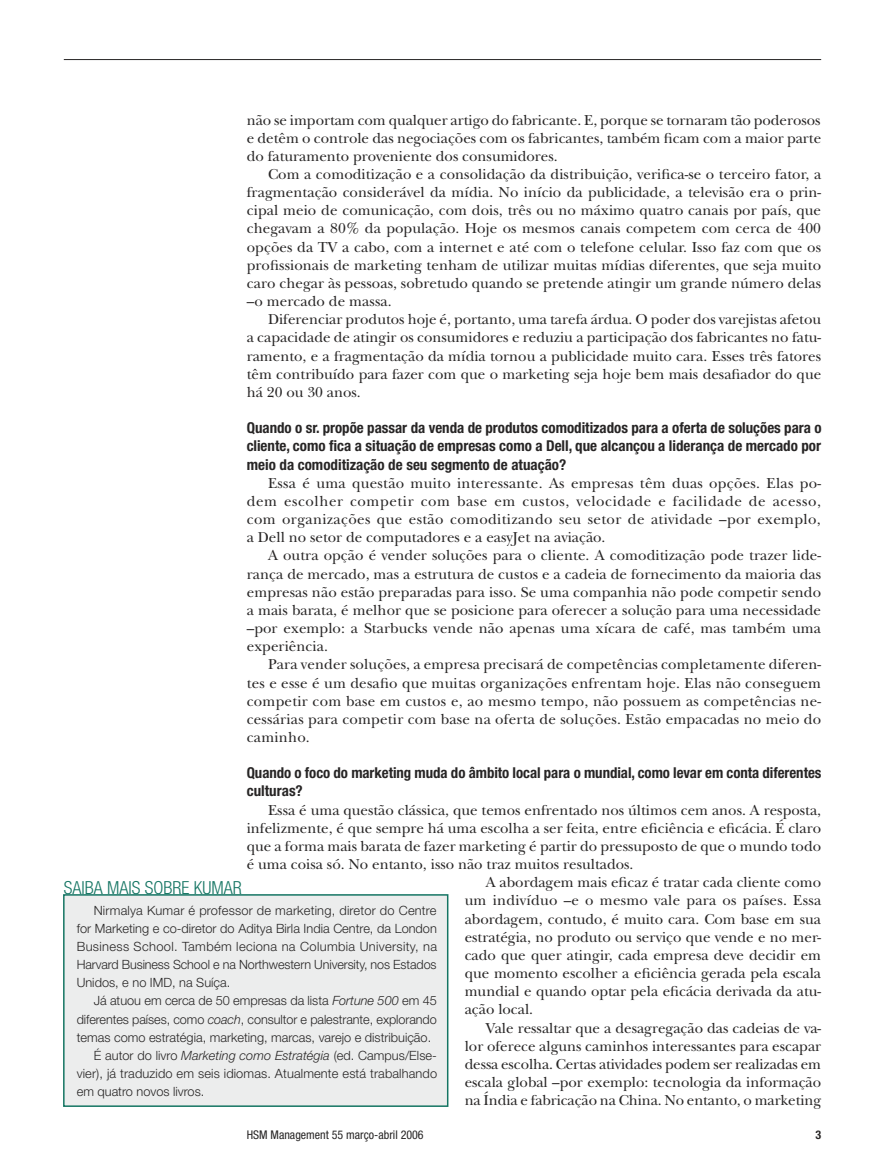
<style>
.page{position:relative;width:885px;height:1170px;background:#fff}
.page>*{position:absolute;margin:0;border:0;box-sizing:border-box;transform-origin:0 0}
.t1{font:300 condensed 18px "Helvetica Neue LT Std";color:#157563}
.t2{font:15px/18.1px "New Baskerville Std";color:#272525;text-align:justify}
.t3{font:700 condensed 15px/18.1px "Helvetica Neue LT Std";letter-spacing:-.005em;color:#272525;text-align:justify}
.t4{font:300 12.75px/18.1px "Helvetica Neue LT Std";color:#272525;text-align:justify}
.t5{font:condensed 12px "Helvetica Neue LT Std";color:#272525}
.t6{font:700 condensed 12px "Helvetica Neue LT Std";color:#272525}
.s1{font-style:italic}
</style>
<div class="page">
<hr style="left:64px;top:59px;width:757px;height:1px;background:#272525">
<div style="left:64px;top:894px;width:383px;height:212px;background:#eceded"></div>
<div style="left:63px;top:894px;width:385px;height:212px;border:2px solid #157563"></div>
<p class="t2" style="left:247px;top:111px;width:576px">não se importam com qualquer artigo do fabricante. E, porque se tornaram tão poderosos e detêm o controle das negociações com os fabricantes, também ficam com a maior parte do faturamento proveniente dos consumidores.</p>
<p class="t2" style="left:247px;top:165px;width:576px;text-indent:21px">Com a comoditização e a consolidação da distribuição, verifica-se o terceiro fator, a fragmentação considerável da mídia. No início da publicidade, a televisão era o prin&shy;cipal meio de comunicação, com dois, três ou no máximo quatro canais por país, que chegavam a 80% da população. Hoje os mesmos canais competem com cerca de 400 opções da TV a cabo, com a internet e até com o telefone celular. Isso faz com que os profissionais de marketing tenham de utilizar muitas mídias diferentes, que seja muito caro chegar às pessoas, sobretudo quando se pretende atingir um grande número delas –o mercado de massa.</p>
<p class="t2" style="left:247px;top:310px;width:576px;text-indent:21px">Diferenciar produtos hoje é, portanto, uma tarefa árdua. O poder dos varejistas afetou a capacidade de atingir os consumidores e reduziu a participação dos fabricantes no fatu&shy;ramento, e a fragmentação da mídia tornou a publicidade muito cara. Esses três fatores têm contribuído para fazer com que o marketing seja hoje bem mais desafiador do que há 20 ou 30 anos.</p>
<p class="t3" style="left:247px;top:418px;width:576px">Quando o sr. propõe passar da venda de produtos comoditizados para a oferta de soluções para o cliente, como fica a situação de empresas como a Dell, que alcançou a liderança de mercado por meio da comoditização de seu segmento de atuação?</p>
<p class="t2" style="left:247px;top:474px;width:576px;text-indent:21px">Essa é uma questão muito interessante. As empresas têm duas opções. Elas po&shy;dem escolher competir com base em custos, velocidade e facilidade de acesso, com organizações que estão comoditizando seu setor de atividade –por exemplo, a Dell no setor de computadores e a easyJet na aviação.</p>
<p class="t2" style="left:247px;top:546px;width:576px;text-indent:21px">A outra opção é vender soluções para o cliente. A comoditização pode trazer lide&shy;rança de mercado, mas a estrutura de custos e a cadeia de fornecimento da maioria das empresas não estão preparadas para isso. Se uma companhia não pode competir sendo a mais barata, é melhor que se posicione para oferecer a solução para uma necessidade –por exemplo: a Starbucks vende não apenas uma xícara de café, mas também uma experiência.</p>
<p class="t2" style="left:247px;top:655px;width:576px;text-indent:21px">Para vender soluções, a empresa precisará de competências completamente diferen&shy;tes e esse é um desafio que muitas organizações enfrentam hoje. Elas não conseguem competir com base em custos e, ao mesmo tempo, não possuem as competências ne&shy;cessárias para competir com base na oferta de soluções. Estão empacadas no meio do caminho.</p>
<p class="t3" style="left:247px;top:763px;width:576px">Quando o foco do marketing muda do âmbito local para o mundial, como levar em conta diferentes culturas?</p>
<p class="t2" style="left:268px;top:800px;width:554px">Essa é uma questão clássica, que temos enfrentado nos últimos cem anos. A resposta,</p>
<p class="t2" style="left:247px;top:818px;width:575px">infelizmente, é que sempre há uma escolha a ser feita, entre eficiência e eficácia. É claro</p>
<p class="t2" style="left:247px;top:837px;width:576px">que a forma mais barata de fazer marketing é partir do pressuposto de que o mundo todo</p>
<p class="t2" style="left:247px;top:855px;width:388px">é uma coisa só. No entanto, isso não traz muitos resultados.</p>
<p class="t2" style="left:486px;top:873px;width:337px">A abordagem mais eficaz é tratar cada cliente como</p>
<p class="t2" style="left:464px;top:891px;width:358px">um indivíduo –e o mesmo vale para os países. Essa</p>
<p class="t2" style="left:464px;top:909px;width:358px">abordagem, contudo, é muito cara. Com base em sua</p>
<p class="t2" style="left:464px;top:927px;width:358px">estratégia, no produto ou serviço que vende e no mer-</p>
<p class="t2" style="left:464px;top:946px;width:358px">cado que quer atingir, cada empresa deve decidir em</p>
<p class="t2" style="left:464px;top:964px;width:358px">que momento escolher a eficiência gerada pela escala</p>
<p class="t2" style="left:464px;top:982px;width:358px">mundial e quando optar pela eficácia derivada da atu-</p>
<p class="t2" style="left:464px;top:1000px;width:70px">ação local.</p>
<p class="t2" style="left:486px;top:1018px;width:337px">Vale ressaltar que a desagregação das cadeias de va-</p>
<p class="t2" style="left:464px;top:1036px;width:358px">lor oferece alguns caminhos interessantes para escapar</p>
<p class="t2" style="left:464px;top:1054px;width:358px">dessa escolha. Certas atividades podem ser realizadas em</p>
<p class="t2" style="left:464px;top:1073px;width:358px">escala global –por exemplo: tecnologia da informação</p>
<p class="t2" style="left:464px;top:1091px;width:358px">na Índia e fabricação na China. No entanto, o marketing</p>
<p class="t1" style="left:64px;top:877px;width:179px">SAIBA MAIS SOBRE KUMAR</p>
<p class="t4" style="left:77px;top:900px;width:362px;text-indent:17px">Nirmalya Kumar é professor de marketing, diretor do Centre for Marketing e co-diretor do Aditya Birla India Centre, da London Business School. Também leciona na Columbia University, na Harvard Business School e na Northwestern University, nos Estados Unidos, e no IMD, na Suíça.</p>
<p class="t4" style="left:94px;top:991px;width:344px">Já atuou em cerca de 50 empresas da lista <span class="s1">Fortune 500</span> em 45</p>
<p class="t4" style="left:77px;top:1009px;width:361px">diferentes países, como <span class="s1">coach</span>, consultor e palestrante, explorando</p>
<p class="t4" style="left:77px;top:1027px;width:356px">temas como estratégia, marketing, marcas, varejo e distribuição.</p>
<p class="t4" style="left:94px;top:1045px;width:344px">É autor do livro <span class="s1">Marketing como Estratégia</span> (ed. Campus/Else-</p>
<p class="t4" style="left:77px;top:1064px;width:362px">vier), já traduzido em seis idiomas. Atualmente está trabalhando</p>
<p class="t4" style="left:77px;top:1082px;width:129px">em quatro novos livros.</p>
<p class="t5" style="left:247px;top:1128px;width:178px">HSM Management 55 março-abril 2006</p>
<p class="t6" style="left:815px;top:1127px;width:7px">3</p>
</div>
